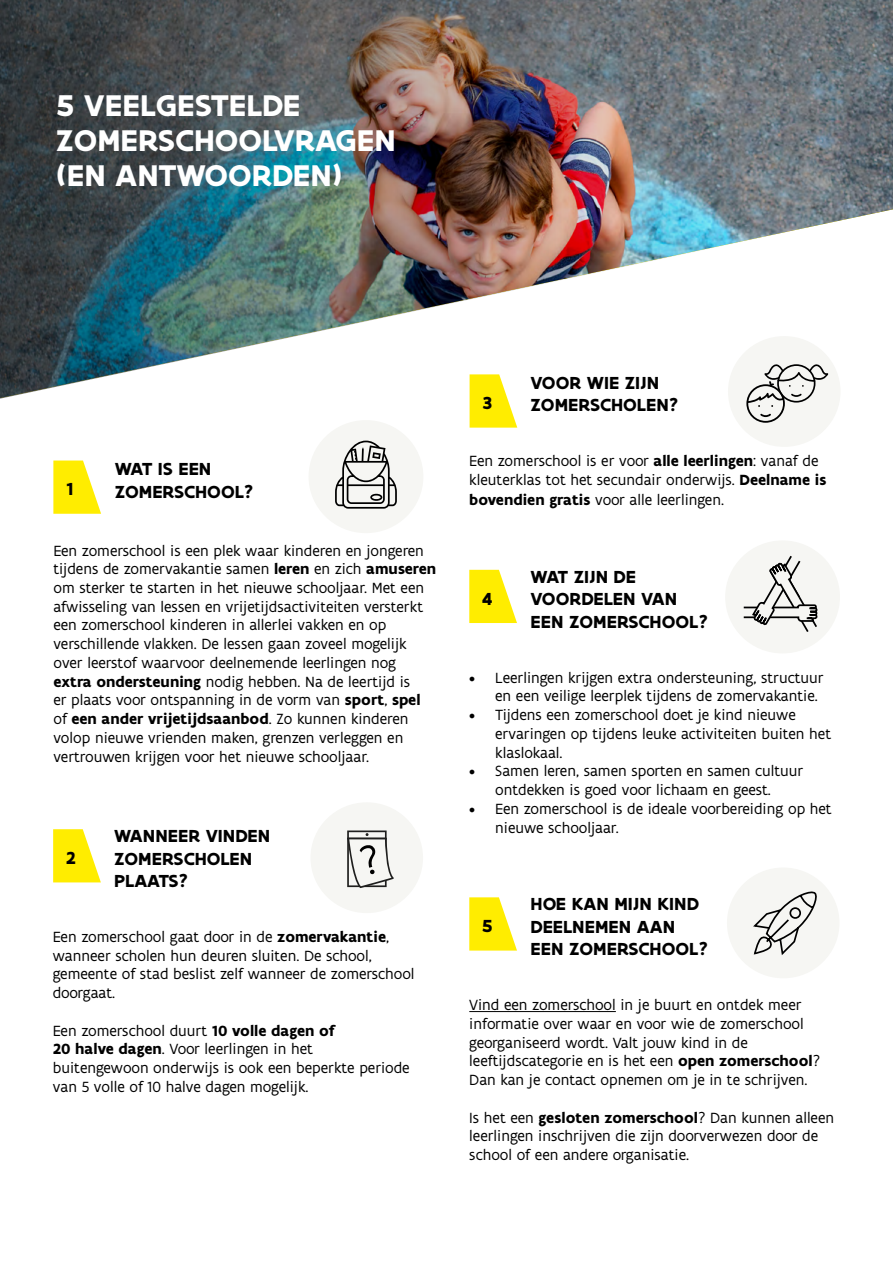
<style>
.page{position:relative;width:893px;height:1263px;background:#fff}
.page>*{position:absolute;margin:0;border:0;box-sizing:border-box;transform-origin:0 0}
.t1{font:700 32.1px/35.4px "Flanders Art Sans";color:#fff}
.t2{font:700 18.75px/22.5px "Flanders Art Sans";color:#000}
.t3{font:15.9px/18.8px "Flanders Art Sans";color:#000}
.s1{font-weight:700}
</style>
<div class="page">
<div style="left:309px;top:420px;width:114px;height:113px;background:#f6f6f3;border-radius:50%"></div>
<svg style="left:335px;top:441px;width:62px;height:68px"></svg>
<div style="left:310px;top:802px;width:113px;height:111px;background:#f6f6f3;border-radius:50%"></div>
<svg style="left:347px;top:830px;width:47px;height:58px"></svg>
<div style="left:727px;top:867px;width:112px;height:111px;background:#f6f6f3;border-radius:50%"></div>
<svg style="left:753px;top:891px;width:64px;height:64px"></svg>
<div style="left:728px;top:336px;width:112px;height:111px;background:#f6f6f3;border-radius:50%"></div>
<svg style="left:746px;top:400px;width:60px;height:23px"></svg>
<svg style="left:470px;top:400px;width:47px;height:28px"></svg>
<svg style="left:53px;top:829px;width:48px;height:53px"></svg>
<svg style="left:469px;top:570px;width:48px;height:53px"></svg>
<hr style="left:469px;top:1011px;width:147px;height:1px;background:#000">
<svg style="left:469px;top:897px;width:48px;height:53px"></svg>
<svg style="left:53px;top:460px;width:48px;height:54px"></svg>
<div style="left:725px;top:540px;width:115px;height:113px;background:#f6f6f3;border-radius:50%"></div>
<svg style="left:744px;top:556px;width:73px;height:76px"></svg>
<img style="left:0;top:0;width:893px;height:399px">
<h1 class="t1" style="left:56px;top:88px;width:342px">5 VEELGESTELDE<br>ZOMERSCHOOLVRAGEN (EN ANTWOORDEN)</h1>
<p class="t2" style="left:66px;top:478px;width:9px">1</p>
<p class="t2" style="left:115px;top:458px;width:141px">WAT IS EEN<br>ZOMERSCHOOL?</p>
<p class="t3" style="left:53px;top:541px;width:384px">Een zomerschool is een plek waar kinderen en jongeren tijdens de zomervakantie samen <span class="s1">leren</span> en zich <span class="s1">amuseren </span>om sterker te starten in het nieuwe schooljaar. Met een afwisseling van lessen en vrijetijdsactiviteiten versterkt een zomerschool kinderen in allerlei vakken en op verschillende vlakken. De lessen gaan zoveel mogelijk over leerstof waarvoor deelnemende leerlingen nog <span class="s1">extra ondersteuning</span> nodig hebben. Na de leertijd is<br>er plaats voor ontspanning in de vorm van <span class="s1">sport</span>, <span class="s1">spel </span>of <span class="s1">een ander vrijetijdsaanbod</span>. Zo kunnen kinderen volop nieuwe vrienden maken, grenzen verleggen en vertrouwen krijgen voor het nieuwe schooljaar.</p>
<p class="t2" style="left:66px;top:847px;width:11px">2</p>
<p class="t2" style="left:114px;top:825px;width:158px">WANNEER VINDEN<br>ZOMERSCHOLEN<br>PLAATS?</p>
<p class="t3" style="left:53px;top:928px;width:363px">Een zomerschool gaat door in de <span class="s1">zomervakantie</span>, wanneer scholen hun deuren sluiten. De school, gemeente of stad beslist zelf wanneer de zomerschool doorgaat.</p>
<p class="t3" style="left:53px;top:1021px;width:358px">Een zomerschool duurt <span class="s1">10 volle dagen of<br>20 halve dagen</span>. Voor leerlingen in het buitengewoon onderwijs is ook een beperkte periode van 5 volle of 10 halve dagen mogelijk.</p>
<p class="t2" style="left:482px;top:392px;width:12px">3</p>
<p class="t2" style="left:531px;top:372px;width:149px">VOOR WIE ZIJN<br>ZOMERSCHOLEN?</p>
<p class="t3" style="left:469px;top:452px;width:359px">Een zomerschool is er voor <span class="s1">alle leerlingen</span>: vanaf de kleuterklas tot het secundair onderwijs. <span class="s1">Deelname is</span></p>
<p class="t3" style="left:469px;top:491px;width:256px"><span class="s1">bovendien gratis</span> voor alle leerlingen.</p>
<p class="t2" style="left:482px;top:587px;width:12px">4</p>
<p class="t2" style="left:531px;top:566px;width:179px">WAT ZIJN DE<br>VOORDELEN VAN<br>EEN ZOMERSCHOOL?</p>
<p class="t3" style="left:495px;top:668px;width:330px;text-indent:-26px">• Leerlingen krijgen extra ondersteuning, structuur en een veilige leerplek tijdens de zomervakantie.</p>
<p class="t3" style="left:495px;top:706px;width:337px;text-indent:-26px">• Tijdens een zomerschool doet je kind nieuwe ervaringen op tijdens leuke activiteiten buiten het klaslokaal.</p>
<p class="t3" style="left:469px;top:762px;width:336px;text-align:center">• Samen leren, samen sporten en samen cultuur ontdekken is goed voor lichaam en geest.</p>
<p class="t3" style="left:495px;top:799px;width:338px;text-indent:-26px">• Een zomerschool is de ideale voorbereiding op het nieuwe schooljaar.</p>
<p class="t2" style="left:482px;top:915px;width:12px">5</p>
<p class="t2" style="left:531px;top:893px;width:179px">HOE KAN MIJN KIND<br>DEELNEMEN AAN<br>EEN ZOMERSCHOOL?</p>
<p class="t3" style="left:469px;top:996px;width:352px">Vind een zomerschool in je buurt en ontdek meer informatie over waar en voor wie de zomerschool georganiseerd wordt. Valt jouw kind in de leeftijdscategorie en is het een <span class="s1">open zomerschool</span>?<br>Dan kan je contact opnemen om je in te schrijven.</p>
<p class="t3" style="left:469px;top:1108px;width:366px">Is het een <span class="s1">gesloten zomerschool</span>? Dan kunnen alleen leerlingen inschrijven die zijn doorverwezen door de school of een andere organisatie.</p>
</div>
